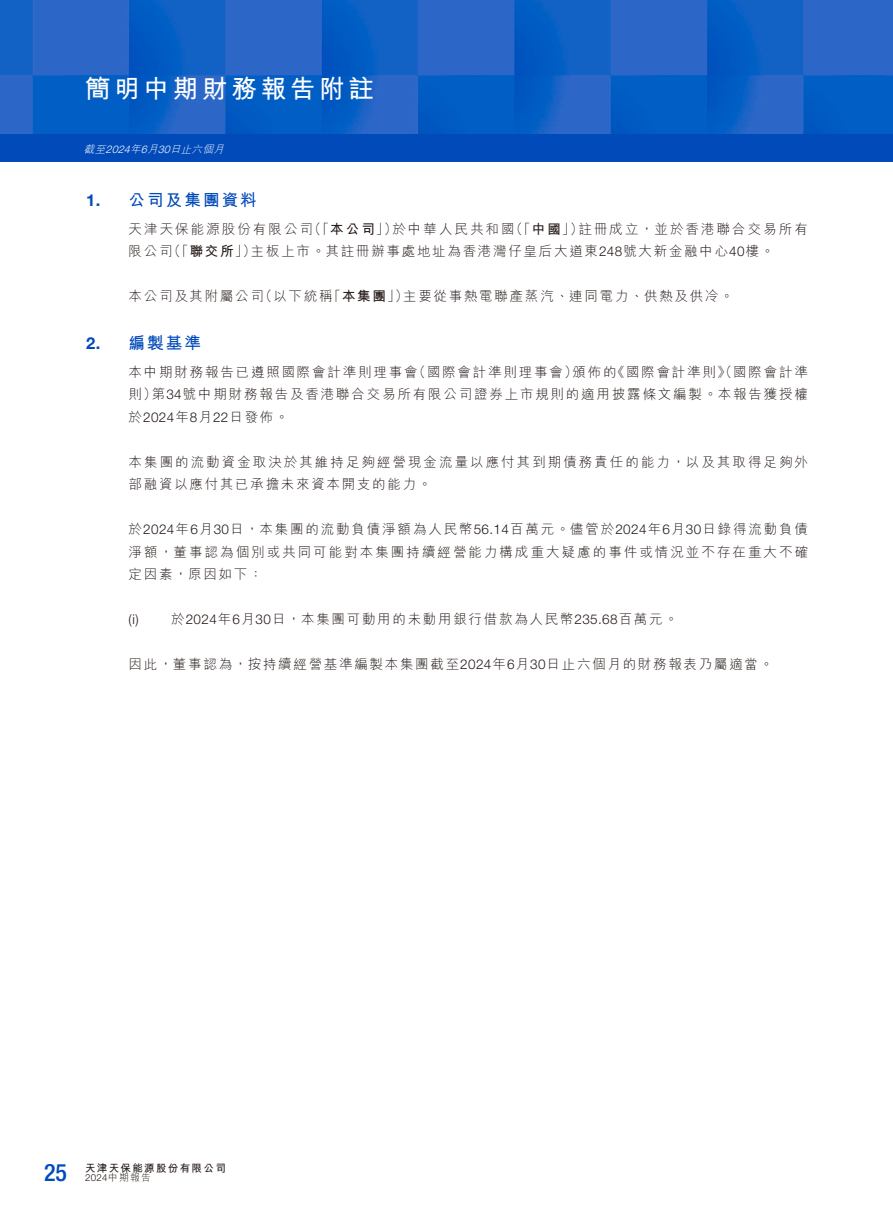
<style>
.page{position:relative;width:893px;height:1212px;background:#fff}
.page>*{position:absolute;margin:0;border:0;box-sizing:border-box;transform-origin:0 0}
.t1{font:700 25.5px "M Hei HK";letter-spacing:.15em;color:#fff}
.t2{font:500 condensed 24px "Helvetica Neue LT Std";color:#004aba}
.t3{font:700 16.5px "M Hei HK";letter-spacing:.13em;color:#004aba}
.t4{font:700 16.5px "Helvetica Neue LT Std";color:#004aba}
.t5{font:300 13.5px/22.5px "M Hei HK";letter-spacing:.135em;color:#231916}
.t6{font:300 13.5px "Helvetica Neue LT Std";color:#231916}
.t7{font:700 10.5px "M Hei HK";letter-spacing:.13em;color:#231916}
.t8{font:italic 300 10.5px "M Hei HK";color:#fff}
.t9{font:italic 300 10.5px "Helvetica Neue LT Std";color:#fff}
.t10{font:300 9.75px "Helvetica Neue LT Std";color:#231916}
.s1{font-family:"Helvetica Neue LT Std"}
.s2{font-weight:700}
.s3{font-family:"M Hei HK"}
</style>
<div class="page">
<img style="left:0;top:0;width:887px;height:134px">
<div style="left:0;top:134px;width:893px;height:28px;background:#004aba"></div>
<img style="left:887px;top:0;width:6px;height:134px">
<h1 class="t1" style="left:85px;top:70px;width:290px">簡明中期財務報告附註</h1>
<p class="t8" style="left:170px;top:144px;width:58px">日止六個月</p>
<p class="t8" style="left:130px;top:144px;width:15px">年</p>
<p class="t8" style="left:84px;top:144px;width:26px">截至</p>
<p class="t8" style="left:141px;top:144px;width:21px">月<span class="s1">6</span></p>
<p class="t9" style="left:106px;top:143px;width:29px">2024</p>
<p class="t9" style="left:158px;top:143px;width:17px">30</p>
<p class="t4" style="left:86px;top:190px;width:16px">1.</p>
<p class="t4" style="left:86px;top:333px;width:16px">2.</p>
<p class="t3" style="left:129px;top:188px;width:130px">公司及集團資料</p>
<p class="t5" style="left:308px;top:217px;width:91px">（「<span class="s2">本公司</span>」）</p>
<p class="t5" style="left:510px;top:217px;width:75px">（「<span class="s2">中國</span>」）</p>
<p class="t5" style="left:392px;top:217px;width:124px">於中華人民共和國</p>
<p class="t5" style="left:578px;top:217px;width:231px">註冊成立，並於香港聯合交易所有</p>
<p class="t5" style="left:251px;top:217px;width:525px;text-indent:-122px">天津天保能源股份有限公司<br>主板上市。其註冊辦事處地址為香港灣仔皇后大道東<span class="s1">248</span>號大新金融中心<span class="s1">40</span>樓。</p>
<p class="t5" style="left:167px;top:240px;width:90px">（「<span class="s2">聯交所</span>」）</p>
<p class="t5" style="left:129px;top:240px;width:45px">限公司</p>
<p class="t5" style="left:403px;top:285px;width:332px">主要從事熱電聯產蒸汽、連同電力、供熱及供冷。</p>
<p class="t5" style="left:259px;top:285px;width:75px">（以下統稱</p>
<p class="t5" style="left:327px;top:285px;width:82px">「<span class="s2">本集團</span>」）</p>
<p class="t5" style="left:129px;top:285px;width:137px">本公司及其附屬公司</p>
<p class="t3" style="left:129px;top:331px;width:74px">編製基準</p>
<p class="t5" style="left:412px;top:360px;width:167px">（國際會計準則理事會）</p>
<p class="t5" style="left:611px;top:360px;width:198px">《國際會計準則》（國際會計準</p>
<p class="t5" style="left:152px;top:360px;width:658px;text-indent:-23px">本中期財務報告已遵照國際會計準則理事會<br>第<span class="s1">34</span>號中期財務報告及香港聯合交易所有限公司證券上市規則的適用披露條文編製。本報告獲授權</p>
<p class="t5" style="left:572px;top:360px;width:46px">頒佈的</p>
<p class="t5" style="left:129px;top:383px;width:162px">則）<br>於<span class="s1">2024</span>年<span class="s1">8</span>月<span class="s1">22</span>日發佈。</p>
<p class="t5" style="left:129px;top:450px;width:681px">本集團的流動資金取決於其維持足夠經營現金流量以應付其到期債務責任的能力，以及其取得足夠外部融資以應付其已承擔未來資本開支的能力。</p>
<p class="t5" style="left:129px;top:518px;width:681px;text-align:justify">於<span class="s1">2024</span>年<span class="s1">6</span>月<span class="s1">30</span>日，本集團的流動負債淨額為人民幣<span class="s1">56.14</span>百萬元。儘管於<span class="s1">2024</span>年<span class="s1">6</span>月<span class="s1">30</span>日錄得流動負債淨額，董事認為個別或共同可能對本集團持續經營能力構成重大疑慮的事件或情況並不存在重大不確定因素，原因如下：</p>
<p class="t5" style="left:171px;top:608px;width:508px">於<span class="s1">2024</span>年<span class="s1">6</span>月<span class="s1">30</span>日，本集團可動用的未動用銀行借款為人民幣<span class="s1">235.68</span>百萬元。</p>
<p class="t6" style="left:129px;top:611px;width:12px">) i(</p>
<p class="t5" style="left:129px;top:653px;width:646px">因此，董事認為，按持續經營基準編製本集團截至<span class="s1">2024</span>年<span class="s1">6</span>月<span class="s1">30</span>日止六個月的財務報表乃屬適當。</p>
<p class="t7" style="left:85px;top:1160px;width:142px">天津天保能源股份有限公司</p>
<h2 class="t2" style="left:44px;top:1158px;width:25px">25</h2>
<p class="t10" style="left:85px;top:1172px;width:67px">2024<span class="s3">中期報告</span></p>
</div>
